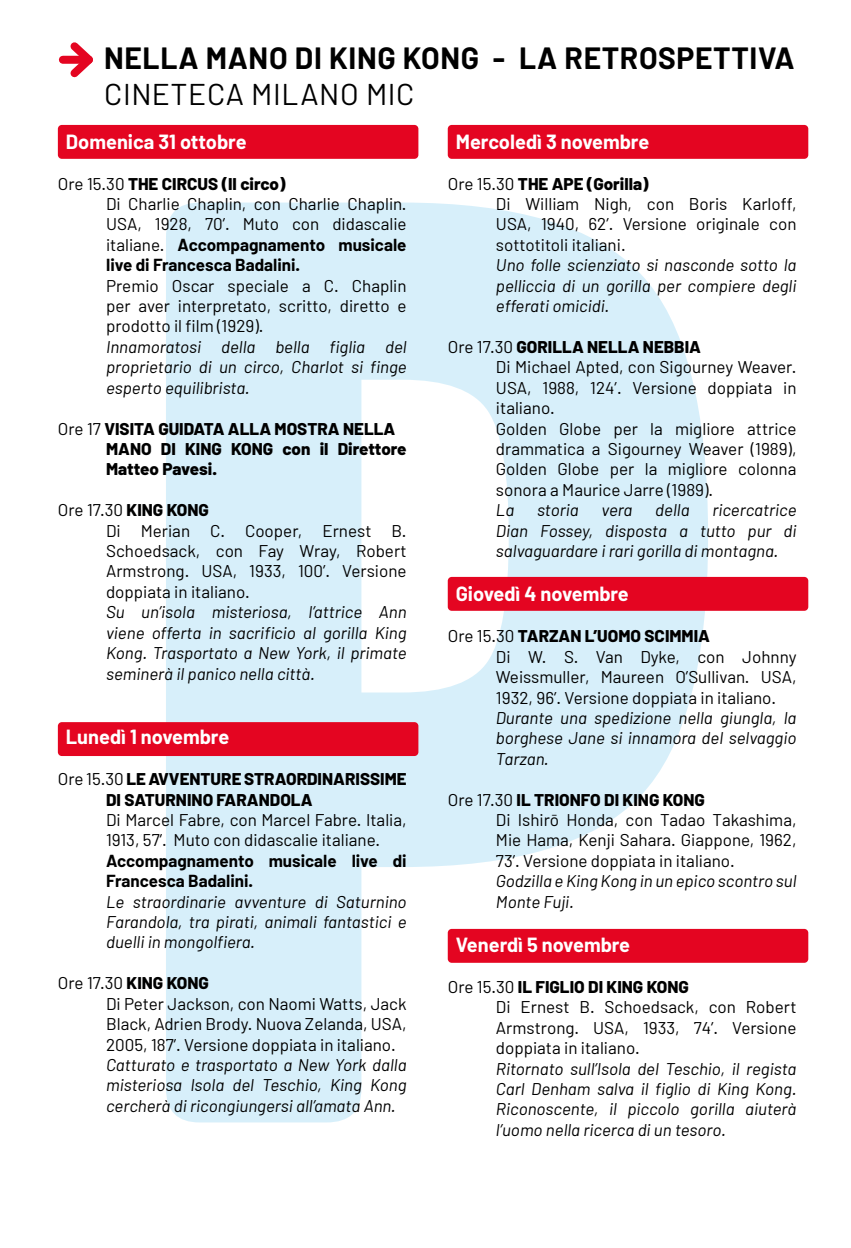
<style>
.page{position:relative;width:851px;height:1248px;background:#fff}
.page>*{position:absolute;margin:0;border:0;box-sizing:border-box;transform-origin:0 0}
.t1{font:700 30px "Barlow";letter-spacing:.02em;color:#000}
.t2{font:30px "Barlow";letter-spacing:.02em;color:#000}
.t3{font:700 20px "Barlow";color:#fff}
.t4{font:17px/20.4px "Barlow";color:#000}
.t5{font:italic 17px/20.4px "Barlow";color:#000;text-align:justify}
.t6{font:800 17px/20.4px "Barlow";color:#000}
.t7{font:700 17px/20.4px "Barlow";color:#000}
.s1{font-weight:800}
.s2{font-weight:700}
.s3{font-weight:400}
</style>
<div class="page">
<svg style="left:166px;top:202px;width:542px;height:920px;fill:#d7effa"></svg>
<div style="left:58px;top:125px;width:360px;height:34px;background:#e40521;border-radius:4px"></div>
<div style="left:447px;top:125px;width:361px;height:34px;background:#e40521;border-radius:4px"></div>
<div style="left:447px;top:577px;width:361px;height:33px;background:#e40521;border-radius:4px"></div>
<div style="left:447px;top:928px;width:361px;height:34px;background:#e40521;border-radius:4px"></div>
<div style="left:58px;top:722px;width:360px;height:34px;background:#e40521;border-radius:4px"></div>
<svg style="left:63px;top:42px;width:30px;height:36px"></svg>
<h1 class="t1" style="left:104px;top:40px;width:691px">NELLA MANO DI KING KONG - LA RETROSPETTIVA</h1>
<h1 class="t2" style="left:104px;top:76px;width:312px">CINETECA MILANO MIC</h1>
<p class="t3" style="left:66px;top:129px;width:182px">Domenica 31 ottobre</p>
<p class="t4" style="left:106px;top:173px;width:302px;text-indent:-48px">Ore 15.30 <span class="s1">THE CIRCUS (Il circo)<br></span>Di Charlie Chaplin, con Charlie Chaplin.<br>USA, 1928, 70’. Muto con didascalie italiane. <span class="s2">Accompagnamento musicale live di Francesca Badalini.</span></p>
<p class="t4" style="left:106px;top:275px;width:302px;text-align:justify">Premio Oscar speciale a C. Chaplin per aver interpretato, scritto, diretto e prodotto il film (1929).</p>
<p class="t5" style="left:106px;top:336px;width:302px">Innamoratosi della bella figlia del proprietario di un circo, Charlot si finge esperto equilibrista.</p>
<p class="t6" style="left:106px;top:418px;width:302px;text-indent:-48px"><span class="s3">Ore 17</span> VISITA GUIDATA ALLA MOSTRA NELLA<br>MANO DI KING KONG con il Direttore<br>Matteo Pavesi.</p>
<p class="t4" style="left:106px;top:499px;width:302px;text-indent:-48px">Ore 17.30 <span class="s1">KING KONG<br></span>Di Merian C. Cooper, Ernest B.<br>Schoedsack, con Fay Wray, Robert<br>Armstrong. USA, 1933, 100’. Versione doppiata in italiano.</p>
<p class="t5" style="left:106px;top:601px;width:302px">Su un’isola misteriosa, l’attrice Ann viene offerta in sacrificio al gorilla King Kong. Trasportato a New York, il primate seminerà il panico nella città.</p>
<p class="t3" style="left:66px;top:724px;width:165px">Lunedì 1 novembre</p>
<p class="t6" style="left:106px;top:768px;width:302px;text-indent:-48px"><span class="s3">Ore 15.30</span> LE AVVENTURE STRAORDINARISSIME<br>DI SATURNINO FARANDOLA</p>
<p class="t4" style="left:106px;top:809px;width:302px">Di Marcel Fabre, con Marcel Fabre. Italia,<br>1913, 57’. Muto con didascalie italiane.</p>
<p class="t7" style="left:106px;top:850px;width:302px">Accompagnamento musicale live di<br>Francesca Badalini.</p>
<p class="t5" style="left:106px;top:890px;width:302px">Le straordinarie avventure di Saturnino Farandola, tra pirati, animali fantastici e duelli in mongolfiera.</p>
<p class="t4" style="left:106px;top:972px;width:302px;text-indent:-48px">Ore 17.30 <span class="s1">KING KONG<br></span>Di Peter Jackson, con Naomi Watts, Jack Black, Adrien Brody. Nuova Zelanda, USA, 2005, 187’. Versione doppiata in italiano.</p>
<p class="t5" style="left:106px;top:1054px;width:302px">Catturato e trasportato a New York dalla misteriosa Isola del Teschio, King Kong cercherà di ricongiungersi all’amata Ann.</p>
<p class="t3" style="left:455px;top:129px;width:195px">Mercoledì 3 novembre</p>
<p class="t4" style="left:496px;top:173px;width:302px;text-indent:-48px">Ore 15.30 <span class="s1">THE APE (Gorilla)<br></span>Di William Nigh, con Boris Karloff,<br>USA, 1940, 62’. Versione originale con sottotitoli italiani.</p>
<p class="t5" style="left:496px;top:254px;width:302px">Uno folle scienziato si nasconde sotto la pelliccia di un gorilla per compiere degli efferati omicidi.</p>
<p class="t4" style="left:496px;top:336px;width:302px;text-indent:-48px">Ore 17.30 <span class="s1">GORILLA NELLA NEBBIA<br></span>Di Michael Apted, con Sigourney Weaver.<br>USA, 1988, 124’. Versione doppiata in italiano.<br>Golden Globe per la migliore attrice drammatica a Sigourney Weaver (1989),<br>Golden Globe per la migliore colonna sonora a Maurice Jarre (1989).</p>
<p class="t5" style="left:496px;top:499px;width:20px">La</p>
<p class="t5" style="left:537px;top:499px;width:43px">storia</p>
<p class="t5" style="left:601px;top:499px;width:33px">vera</p>
<p class="t5" style="left:655px;top:499px;width:36px">della</p>
<p class="t5" style="left:496px;top:499px;width:302px;text-indent:216px">ricercatrice Dian Fossey, disposta a tutto pur di salvaguardare i rari gorilla di montagna.</p>
<p class="t3" style="left:455px;top:581px;width:175px">Giovedì 4 novembre</p>
<p class="t4" style="left:496px;top:625px;width:302px;text-indent:-48px">Ore 15.30 <span class="s1">TARZAN L’UOMO SCIMMIA<br></span>Di W. S. Van Dyke, con Johnny Weissmuller, Maureen O’Sullivan. USA, 1932, 96’. Versione doppiata in italiano.</p>
<p class="t5" style="left:496px;top:707px;width:302px">Durante una spedizione nella giungla, la borghese Jane si innamora del selvaggio Tarzan.</p>
<p class="t4" style="left:496px;top:788px;width:302px;text-indent:-48px">Ore 17.30 <span class="s1">IL TRIONFO DI KING KONG<br></span>Di Ishirō Honda, con Tadao Takashima, Mie Hama, Kenji Sahara. Giappone, 1962, 73’. Versione doppiata in italiano.</p>
<p class="t5" style="left:496px;top:870px;width:302px">Godzilla e King Kong in un epico scontro sul<br>Monte Fuji.</p>
<p class="t3" style="left:455px;top:932px;width:176px">Venerdì 5 novembre</p>
<p class="t4" style="left:496px;top:976px;width:302px;text-indent:-48px">Ore 15.30 <span class="s1">IL FIGLIO DI KING KONG<br></span>Di Ernest B. Schoedsack, con Robert<br>Armstrong. USA, 1933, 74’. Versione doppiata in italiano.</p>
<p class="t5" style="left:496px;top:1057px;width:302px">Ritornato sull’Isola del Teschio, il regista Carl Denham salva il figlio di King Kong.<br>Riconoscente, il piccolo gorilla aiuterà l’uomo nella ricerca di un tesoro.</p>
</div>
